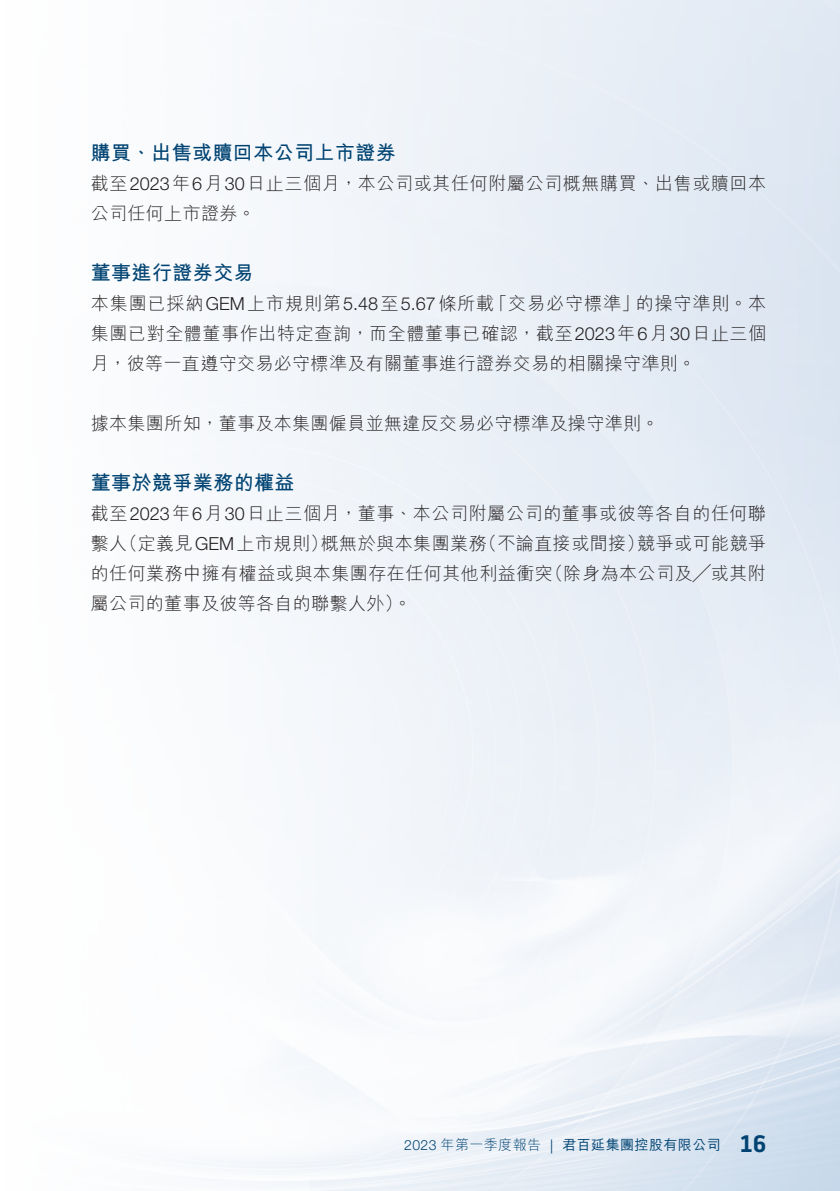
<style>
.page{position:relative;width:840px;height:1191px;background:#fff}
.page>*{position:absolute;margin:0;border:0;box-sizing:border-box;transform-origin:0 0}
._01_H1{font:700 20px "M Hei HK";letter-spacing:.02em;color:#004372}
._00_txt{font:300 18px/30px "M Hei HK";letter-spacing:.02em;color:#231f20;text-align:justify}
.t1{font:500 14px "M Hei HK";letter-spacing:.03em;color:#004372}
.s1{font-family:"Helvetica Neue LT Std"}
.s2{font-family:"Helvetica Neue LT Std";font-weight:300}
.s3{font-weight:300}
.s4{font-family:"Helvetica LT Std";font-weight:300}
.s5{font-family:"Battersea";font-weight:700;font-size:24px}
</style>
<div class="page">
<p class="_01_H1" style="left:91px;top:138px;width:306px">購買、出售或贖回本公司上市證券</p>
<p class="_00_txt" style="left:91px;top:168px;width:676px">截至<span class="s1">2023</span>年<span class="s1">6</span>月<span class="s1">30</span>日止三個月，本公司或其任何附屬公司概無購買、出售或贖回本公司任何上市證券。</p>
<p class="_01_H1" style="left:91px;top:258px;width:164px">董事進行證券交易</p>
<p class="_00_txt" style="left:91px;top:288px;width:676px">本集團已採納<span class="s1">GEM</span>上市規則第<span class="s1">5.48</span>至<span class="s1">5.67</span>條所載「交易必守標準」的操守準則。本集團已對全體董事作出特定查詢，而全體董事已確認，截至<span class="s1">2023</span>年<span class="s1">6</span>月<span class="s1">30</span>日止三個月，彼等一直遵守交易必守標準及有關董事進行證券交易的相關操守準則。</p>
<p class="_00_txt" style="left:91px;top:408px;width:569px">據本集團所知，董事及本集團僱員並無違反交易必守標準及操守準則。</p>
<p class="_01_H1" style="left:91px;top:468px;width:205px">董事於競爭業務的權益</p>
<p class="_00_txt" style="left:91px;top:498px;width:676px">截至<span class="s1">2023</span>年<span class="s1">6</span>月<span class="s1">30</span>日止三個月，董事、本公司附屬公司的董事或彼等各自的任何聯繫人（定義見<span class="s1">GEM</span>上市規則）概無於與本集團業務（不論直接或間接）競爭或可能競爭的任何業務中擁有權益或與本集團存在任何其他利益衝突（除身為本公司及╱或其附屬公司的董事及彼等各自的聯繫人外）。</p>
<p class="t1" style="left:404px;top:1134px;width:363px"><span class="s2">2023</span> <span class="s3">年第一季度報告</span> <span class="s4">|</span> 君百延集團控股有限公司 <span class="s5">16</span></p>
</div>
